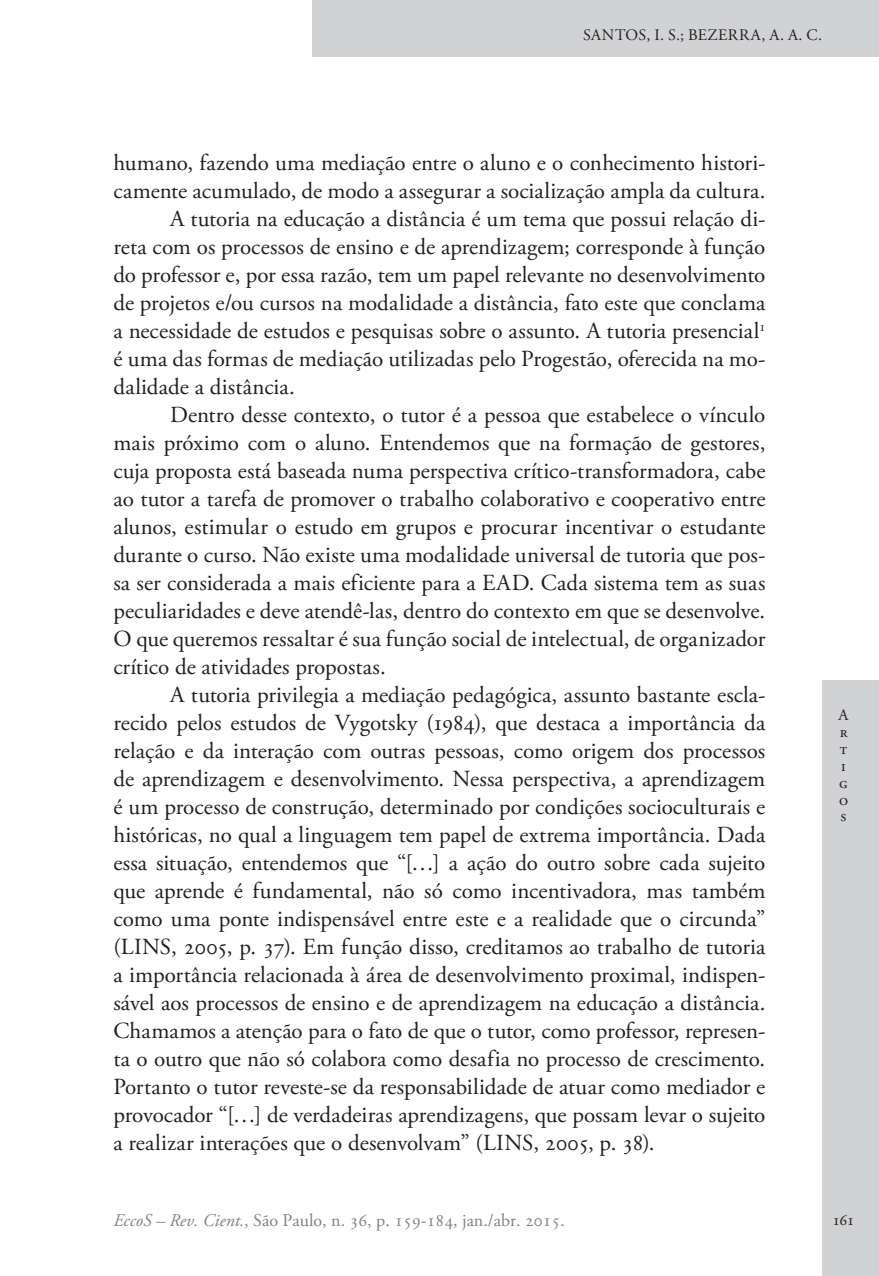
<style>
.page{position:relative;width:879px;height:1276px;background:#fff}
.page>*{position:absolute;margin:0;border:0;box-sizing:border-box;transform-origin:0 0}
.Ec_Normal{font:23px/28px "Adobe Garamond Pro";color:#231f20;text-align:justify}
.t1{font:18px "Adobe Garamond Pro";color:#808285}
.Ec_xxCantoSsups{font:16px/16.8px "Adobe Garamond Pro";letter-spacing:.02em;color:#231f20}
.s1{font-style:italic}
</style>
<div class="page">
<div style="left:312px;top:0;width:567px;height:57px;background:#d1d2d4"></div>
<div style="left:822px;top:680px;width:57px;height:596px;background:#d1d2d4"></div>
<p class="Ec_xxCantoSsups" style="left:583px;top:27px;width:241px">SANTOS, I. S.; BEZERRA, A. A. C.</p>
<p class="Ec_Normal" style="left:113px;top:150px;width:653px">humano, fazendo uma mediação entre o aluno e o conhecimento histori&shy;camente acumulado, de modo a assegurar a socialização ampla da cultura.</p>
<p class="Ec_Normal" style="left:113px;top:206px;width:654px;text-indent:57px">A tutoria na educação a distância é um tema que possui relação di&shy;reta com os processos de ensino e de aprendizagem; corresponde à função do professor e, por essa razão, tem um papel relevante no desenvolvimento de projetos e/ou cursos na modalidade a distância, fato este que conclama a necessidade de estudos e pesquisas sobre o assunto. A tutoria presencial<sup>1 </sup>é uma das formas de mediação utilizadas pelo Progestão, oferecida na mo&shy;dalidade a distância.</p>
<p class="Ec_Normal" style="left:113px;top:402px;width:653px;text-indent:57px">Dentro desse contexto, o tutor é a pessoa que estabelece o vínculo mais próximo com o aluno. Entendemos que na formação de gestores, cuja proposta está baseada numa perspectiva crítico-transformadora, cabe ao tutor a tarefa de promover o trabalho colaborativo e cooperativo entre alunos, estimular o estudo em grupos e procurar incentivar o estudante durante o curso. Não existe uma modalidade universal de tutoria que pos&shy;sa ser considerada a mais eficiente para a EAD. Cada sistema tem as suas peculiaridades e deve atendê-las, dentro do contexto em que se desenvolve.<br>O que queremos ressaltar é sua função social de intelectual, de organizador crítico de atividades propostas.</p>
<p class="Ec_Normal" style="left:113px;top:682px;width:654px;text-indent:57px">A tutoria privilegia a mediação pedagógica, assunto bastante escla&shy;recido pelos estudos de Vygotsky (1984), que destaca a importância da relação e da interação com outras pessoas, como origem dos processos de aprendizagem e desenvolvimento. Nessa perspectiva, a aprendizagem é um processo de construção, determinado por condições socioculturais e históricas, no qual a linguagem tem papel de extrema importância. Dada essa situação, entendemos que “[…] a ação do outro sobre cada sujeito que aprende é fundamental, não só como incentivadora, mas também como uma ponte indispensável entre este e a realidade que o circunda” (LINS, 2005, p. 37). Em função disso, creditamos ao trabalho de tutoria a importância relacionada à área de desenvolvimento proximal, indispen&shy;sável aos processos de ensino e de aprendizagem na educação a distância.<br>Chamamos a atenção para o fato de que o tutor, como professor, represen&shy;ta o outro que não só colabora como desafia no processo de crescimento.<br>Portanto o tutor reveste-se da responsabilidade de atuar como mediador e provocador “[…] de verdadeiras aprendizagens, que possam levar o sujeito a realizar interações que o desenvolvam” (LINS, 2005, p. 38).</p>
<p class="Ec_xxCantoSsups" style="left:838px;top:707px;width:11px">A r t i g o s</p>
<p class="t1" style="left:113px;top:1209px;width:453px"><span class="s1">EccoS – Rev. Cient.</span>, São Paulo, n. 36, p. 159-184, jan./abr. 2015.</p>
<p class="Ec_xxCantoSsups" style="left:832px;top:1212px;width:24px">161</p>
</div>
